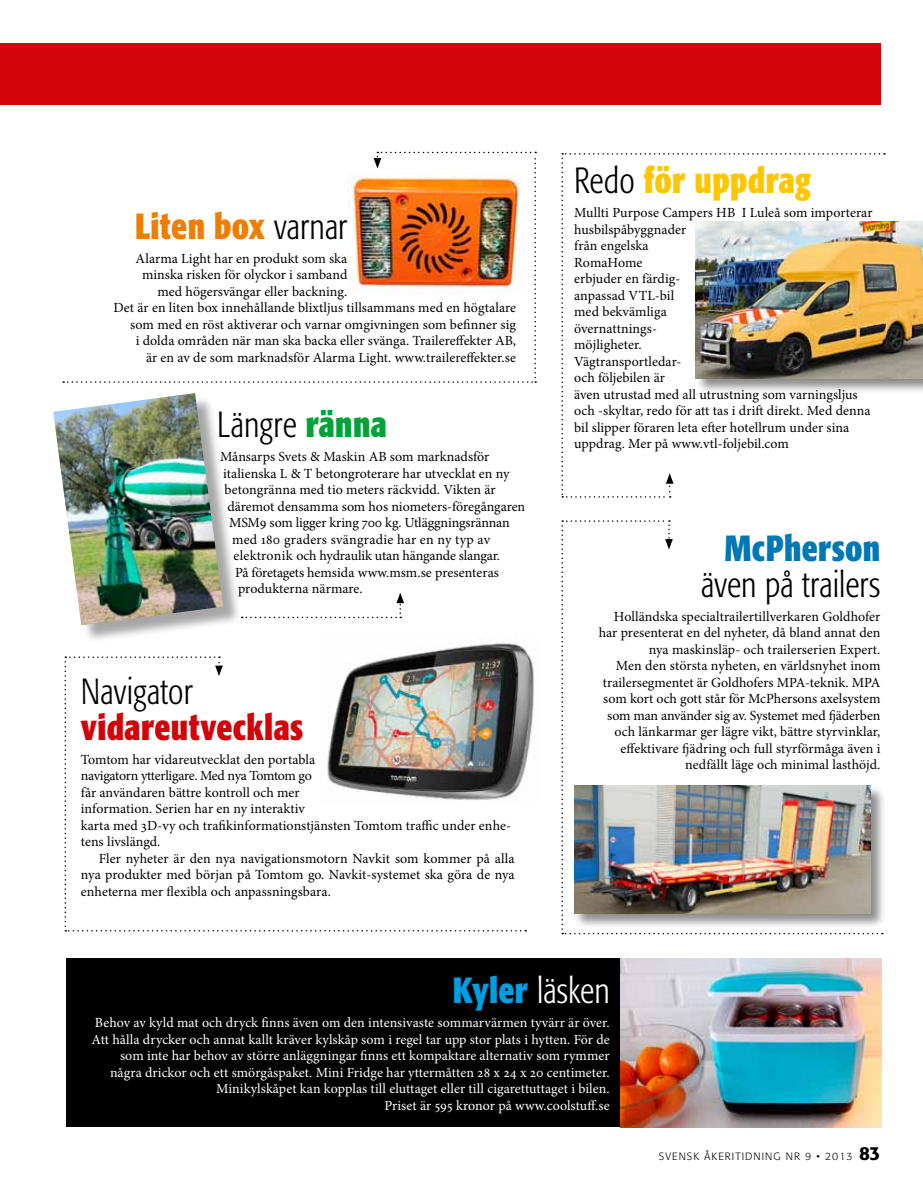
<style>
.page{position:relative;width:923px;height:1191px;background:#fff}
.page>*{position:absolute;margin:0;border:0;box-sizing:border-box;transform-origin:0 0}
.t1{font:300 36px "Formata OT Condenced";letter-spacing:.005em;color:#000;scale:.93 1}
.t2{font:700 36px "Formata OT Condenced";letter-spacing:.01em;color:#d30409;scale:.93 1}
.t3{font:700 36px "Formata OT Condenced";letter-spacing:.01em;color:#fec500;scale:.93 1}
.t4{font:700 36px "Formata OT Condenced";letter-spacing:.005em;color:#ef7d00;scale:.93 1}
.t5{font:300 36px "Formata OT Condenced";color:#fff;scale:.93 1}
.t6{font:700 36px "Formata OT Condenced";letter-spacing:.01em;color:#0078b6;scale:.93 1}
.t7{font:13.95px/16.5px "Minion Pro";color:#000}
.t8{font:13.95px/16.5px "Minion Pro";color:#fff;text-align:right}
.t9{font:13.95px "Minion Pro";letter-spacing:.02em;color:#000}
.t10{font:300 10.5px "Formata OT";letter-spacing:.1em;color:#000}
.s1{font-weight:300;color:#000}
.s2{font-weight:700;color:#00a337}
.s3{font-weight:700;color:#009ee3}
.s4{font-weight:500;font-size:18.75px}
</style>
<div class="page">
<svg style="left:63px;top:152px;width:473px;height:231px"></svg>
<svg style="left:65px;top:656px;width:461px;height:275px"></svg>
<div style="left:0;top:43px;width:880px;height:61px;background:#d30409"></div>
<svg style="left:561px;top:520px;width:322px;height:414px"></svg>
<svg style="left:561px;top:153px;width:324px;height:344px"></svg>
<div style="left:67px;top:958px;width:557px;height:169px;background:#000"></div>
<div style="left:695px;top:221px;width:228px;height:173px;background:#000;opacity:.45"></div>
<img style="left:696px;top:221px;width:227px;height:157px">
<img style="left:620px;top:958px;width:262px;height:169px">
<div style="left:55px;top:395px;width:186px;height:248px;background:#000;opacity:.35"></div>
<img style="left:53px;top:393px;width:170px;height:232px">
<svg style="left:242px;top:593px;width:162px;height:25px"></svg>
<img style="left:320px;top:643px;width:215px;height:162px">
<div style="left:573px;top:784px;width:313px;height:145px;background:#000;opacity:.45"></div>
<img style="left:574px;top:785px;width:296px;height:128px">
<img style="left:347px;top:173px;width:178px;height:122px">
<h1 class="t4" style="left:135px;top:204px;width:230px">Liten box <span class="s1">varnar</span></h1>
<p class="t7" style="left:136px;top:250px;width:213px">Alarma Light har en produkt som ska</p>
<p class="t7" style="left:142px;top:267px;width:207px">minska risken för olyckor i samband</p>
<p class="t7" style="left:157px;top:283px;width:191px">med högersvängar eller backning.</p>
<p class="t7" style="left:113px;top:300px;width:404px">Det är en liten box innehållande blixtljus tillsammans med en högtalare</p>
<p class="t7" style="left:130px;top:316px;width:387px">som med en röst aktiverar och varnar omgivningen som befinner sig</p>
<p class="t7" style="left:136px;top:333px;width:382px">i dolda områden när man ska backa eller svänga. Trailereffekter AB,</p>
<p class="t7" style="left:146px;top:349px;width:371px">är en av de som marknadsför Alarma Light. www.trailereffekter.se</p>
<h1 class="t1" style="left:217px;top:404px;width:184px">Längre <span class="s2">ränna</span></h1>
<p class="t7" style="left:220px;top:449px;width:271px">Månsarps Svets &amp; Maskin AB som marknadsför</p>
<p class="t7" style="left:223px;top:465px;width:288px">italienska L &amp; T betongroterare har utvecklat en ny</p>
<p class="t7" style="left:224px;top:482px;width:273px">betongränna med tio meters räckvidd. Vikten är</p>
<p class="t7" style="left:227px;top:498px;width:299px">däremot densamma som hos niometers-föregångaren</p>
<p class="t7" style="left:229px;top:515px;width:282px">MSM9 som ligger kring 700 kg. Utläggningsrännan</p>
<p class="t9" style="left:232px;top:530px;width:260px">med 180 graders svängradie har en ny typ av</p>
<p class="t7" style="left:233px;top:548px;width:268px">elektronik och hydraulik utan hängande slangar.</p>
<p class="t7" style="left:235px;top:564px;width:265px">På företagets hemsida www.msm.se presenteras</p>
<p class="t7" style="left:238px;top:581px;width:126px">produkterna närmare.</p>
<h1 class="t1" style="left:81px;top:670px;width:122px">Navigator</h1>
<h1 class="t2" style="left:81px;top:705px;width:241px">vidareutvecklas</h1>
<p class="t7" style="left:81px;top:751px;width:432px">Tomtom har vidareutvecklat den portabla<br>navigatorn ytterligare. Med nya Tomtom go<br>får användaren bättre kontroll och mer<br>information. Serien har en ny interaktiv<br>karta med 3D-vy och trafikinformationstjänsten Tomtom traffic under enhe&shy;tens livslängd.</p>
<p class="t7" style="left:81px;top:850px;width:435px;text-align:justify;text-indent:18px">Fler nyheter är den nya navigationsmotorn Navkit som kommer på alla nya produkter med början på Tomtom go. Navkit-systemet ska göra de nya enheterna mer flexibla och anpassningsbara.</p>
<h1 class="t3" style="left:574px;top:158px;width:256px"><span class="s1">Redo</span> för uppdrag</h1>
<p class="t7" style="left:574px;top:204px;width:300px">Mullti Purpose Campers HB I Luleå som importerar husbilspåbyggnader<br>från engelska<br>RomaHome<br>erbjuder en färdig-<br>anpassad VTL-bil<br>med bekvämliga<br>övernattnings-<br>möjligheter.<br>Vägtransportledar-<br>och följebilen är<br>även utrustad med all utrustning som varningsljus och -skyltar, redo för att tas i drift direkt. Med denna bil slipper föraren leta efter hotellrum under sina uppdrag. Mer på www.vtl-foljebil.com</p>
<h1 class="t6" style="left:724px;top:525px;width:169px">McPherson</h1>
<h1 class="t1" style="left:701px;top:563px;width:194px">även på trailers</h1>
<p class="t7" style="left:599px;top:608px;width:283px;text-align:right">Holländska specialtrailertillverkaren Goldhofer har presenterat en del nyheter, då bland annat den nya maskinsläp- och trailerserien Expert.<br>Men den största nyheten, en världsnyhet inom trailersegmentet är Goldhofers MPA-teknik. MPA som kort och gott står för McPhersons axelsystem som man använder sig av. Systemet med fjäderben och länkarmar ger lägre vikt, bättre styrvinklar, effektivare fjädring och full styrförmåga även i nedfällt läge och minimal lasthöjd.</p>
<h1 class="t5" style="left:453px;top:970px;width:170px"><span class="s3">Kyler</span> läsken</h1>
<p class="t8" style="left:92px;top:1014px;width:520px">Behov av kyld mat och dryck finns även om den intensivaste sommarvärmen tyvärr är över.<br>Att hålla drycker och annat kallt kräver kylskåp som i regel tar upp stor plats i hytten. För de som inte har behov av större anläggningar finns ett kompaktare alternativ som rymmer några drickor och ett smörgåspaket. Mini Fridge har yttermåtten 28 x 24 x 20 centimeter.<br>Minikylskåpet kan kopplas till eluttaget eller till cigarettuttaget i bilen.<br>Priset är 595 kronor på www.coolstuff.se</p>
<p class="t10" style="left:659px;top:1150px;width:223px">SVENSK ÅKERITIDNING NR 9 • 2013 <span class="s4">83</span></p>
</div>
